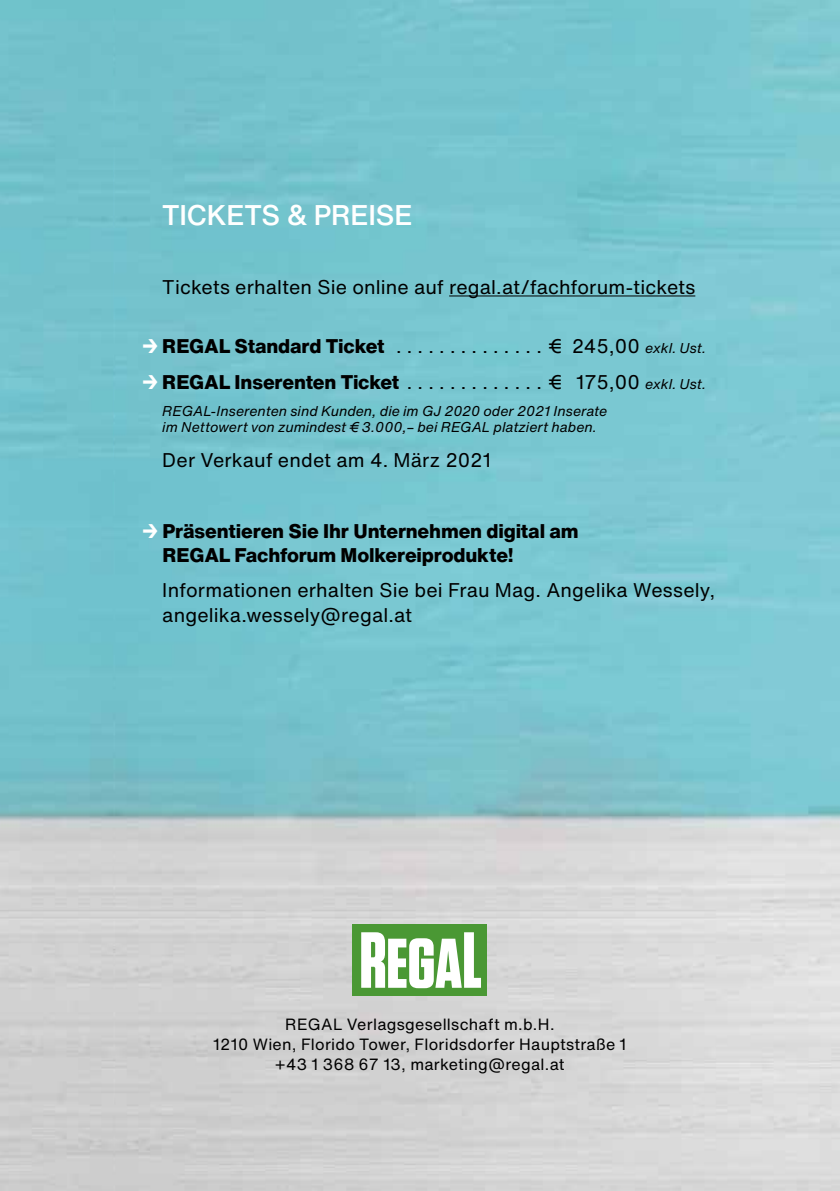
<style>
.page{position:relative;width:840px;height:1191px;background:#fff}
.page>*{position:absolute;margin:0;border:0;box-sizing:border-box;transform-origin:0 0}
.t1{font:500 28px "Helvetica Now Text";letter-spacing:-.005em;color:#fff}
.t2{font:19.6px/24px "Helvetica Now Text";letter-spacing:.005em;color:#000}
.t3{font:800 19.6px/24px "Helvetica Now Text";letter-spacing:-.01em;color:#000}
.t4{font:16px/20px "Helvetica Now Text";letter-spacing:.015em;color:#000;text-align:center}
.t5{font:italic 14px/27.4px "Helvetica Now Text";color:#000}
.s1{color:#fff}
.s2{font-weight:400}
.s3{font-style:normal;font-size:19.6px}
</style>
<div class="page">
<img style="left:113px;top:0;width:726px;height:1191px">
<div style="left:352px;top:924px;width:135px;height:72px;background:#4a9834"></div>
<svg style="left:361px;top:932px;width:119px;height:56px"></svg>
<hr style="left:449px;top:295px;width:246px;height:1px;background:#000">
<svg style="left:0;top:0;width:113px;height:1191px;background:#8fc5cc"></svg>
<h1 class="t1" style="left:162px;top:194px;width:252px">TICKETS &amp; PREISE</h1>
<p class="t2" style="left:162px;top:274px;width:534px">Tickets erhalten Sie online auf regal.at/fachforum-tickets</p>
<p class="t3" style="left:142px;top:334px;width:255px"><span class="s1">→</span> REGAL Standard Ticket <span class="s2">...............</span></p>
<p class="t5" style="left:548px;top:334px;width:159px"><span class="s3">€ 245,00</span> exkl. Ust.</p>
<p class="t3" style="left:142px;top:369px;width:271px"><span class="s1">→</span> REGAL Inserenten Ticket <span class="s2">.............</span></p>
<p class="t5" style="left:162px;top:370px;width:545px;text-indent:386px"><span class="s3">€ 175,00</span> exkl. Ust.<br>REGAL-Inserenten sind Kunden, die im GJ 2020 oder 2021 Inserate</p>
<p class="t5" style="left:162px;top:413px;width:436px">im Nettowert von zumindest € 3.000,– bei REGAL platziert haben.</p>
<p class="t2" style="left:162px;top:448px;width:331px">Der Verkauf endet am 4. März 2021</p>
<p class="t3" style="left:162px;top:518px;width:417px;text-indent:-20px"><span class="s1">→</span> Präsentieren Sie Ihr Unternehmen digital am<br>REGAL Fachforum Molkereiprodukte!</p>
<p class="t2" style="left:162px;top:578px;width:554px">Informationen erhalten Sie bei Frau Mag. Angelika Wessely, angelika.wessely@regal.at</p>
<p class="t4" style="left:213px;top:1014px;width:415px">REGAL Verlagsgesellschaft m.b.H.<br>1210 Wien, Florido Tower, Floridsdorfer Hauptstraße 1 +43 1 368 67 13, marketing@regal.at</p>
</div>
